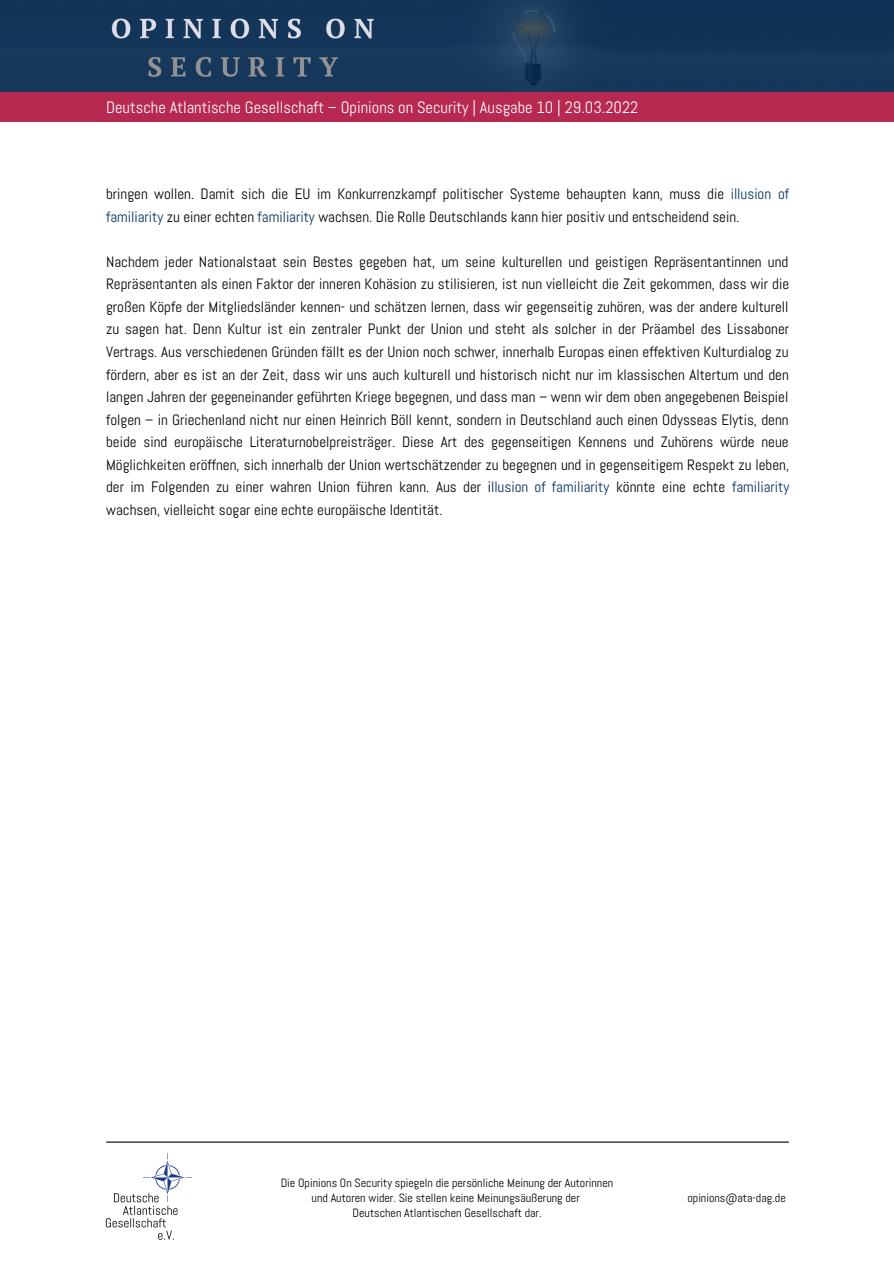
<style>
.page{position:relative;width:894px;height:1264px;background:#fff}
.page>*{position:absolute;margin:0;border:0;box-sizing:border-box;transform-origin:0 0}
.t1{font:16.5px "Abel";color:#fff}
.t2{font:15px/22.5px "Abel";color:#000}
.t3{font:12px/15px "Abel";color:#000;text-align:center}
.s1{color:#002f5f}
</style>
<div class="page">
<img style="left:105px;top:1153px;width:86px;height:87px">
<hr style="left:107px;top:1141px;width:681px;height:1px;background:#000">
<img style="left:0;top:0;width:893px;height:92px">
<div style="left:0;top:92px;width:893px;height:30px;background:#b72951"></div>
<p class="t1" style="left:106px;top:97px;width:533px">Deutsche Atlantische Gesellschaft – Opinions on Security | Ausgabe 10 | 29.03.2022</p>
<p class="t2" style="left:106px;top:183px;width:684px">bringen wollen. Damit sich die EU im Konkurrenzkampf politischer Systeme behaupten kann, muss die <span class="s1">illusion of familiarity</span> zu einer echten <span class="s1">familiarity</span> wachsen. Die Rolle Deutschlands kann hier positiv und entscheidend sein.</p>
<p class="t2" style="left:106px;top:250px;width:684px;text-align:justify">Nachdem jeder Nationalstaat sein Bestes gegeben hat, um seine kulturellen und geistigen Repräsentantinnen und Repräsentanten als einen Faktor der inneren Kohäsion zu stilisieren, ist nun vielleicht die Zeit gekommen, dass wir die großen Köpfe der Mitgliedsländer kennen- und schätzen lernen, dass wir gegenseitig zuhören, was der andere kulturell zu sagen hat. Denn Kultur ist ein zentraler Punkt der Union und steht als solcher in der Präambel des Lissaboner Vertrags. Aus verschiedenen Gründen fällt es der Union noch schwer, innerhalb Europas einen effektiven Kulturdialog zu fördern, aber es ist an der Zeit, dass wir uns auch kulturell und historisch nicht nur im klassischen Altertum und den langen Jahren der gegeneinander geführten Kriege begegnen, und dass man – wenn wir dem oben angegebenen Beispiel folgen – in Griechenland nicht nur einen Heinrich Böll kennt, sondern in Deutschland auch einen Odysseas Elytis, denn beide sind europäische Literaturnobelpreisträger. Diese Art des gegenseitigen Kennens und Zuhörens würde neue Möglichkeiten eröffnen, sich innerhalb der Union wertschätzender zu begegnen und in gegenseitigem Respekt zu leben, der im Folgenden zu einer wahren Union führen kann. Aus der i<span class="s1">llusion of familiarity</span> könnte eine echte <span class="s1">familiarity </span>wachsen, vielleicht sogar eine echte europäische Identität.</p>
<p class="t3" style="left:281px;top:1175px;width:334px">Die Opinions On Security spiegeln die persönliche Meinung der Autorinnen und Autoren wider. Sie stellen keine Meinungsäußerung der</p>
<p class="t3" style="left:352px;top:1205px;width:190px">Deutschen Atlantischen Gesellschaft dar.</p>
<p class="t3" style="left:687px;top:1190px;width:100px">opinions@ata-dag.de</p>
</div>
